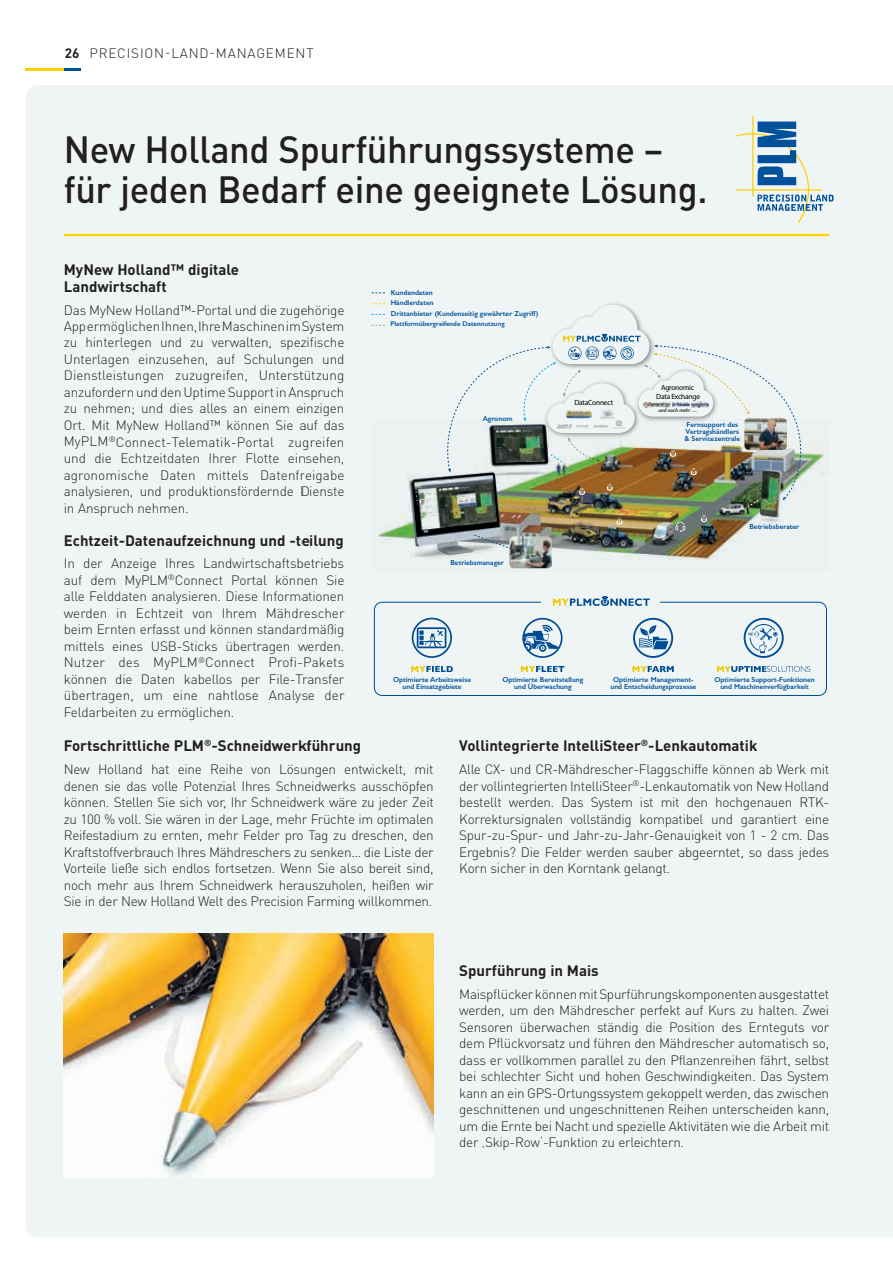
<style>
.page{position:relative;width:893px;height:1263px;background:#fff}
.page>*{position:absolute;margin:0;border:0;box-sizing:border-box;transform-origin:0 0}
.t1{font:500 37.5px/40.5px "DIN Pro";letter-spacing:-.01em;color:#231f20}
.t2{font:700 15px/16.5px "DIN Pro";color:#231f20}
.t3{font:300 13.5px/16.5px "DIN Pro";letter-spacing:-.02em;color:#231f20;text-align:justify}
.t4{font:300 13.5px "DIN Pro";letter-spacing:.06em;color:#231f20}
.t5{font:700 13.5px "DIN Pro";color:#231f20}
.t6{font:700 7.5px/8.2px "DIN Pro";letter-spacing:-.03em;color:#000001;text-align:center}
.t7{font:600 7.2px/7.2px "Gill Sans";color:#01519b;text-align:center}
.t8{font:600 6.9px "Gill Sans";color:#01519b}
.t9{font:italic 600 5.4px "Gill Sans";letter-spacing:-.025em;color:#231f20}
</style>
<div class="page">
<svg style="left:26px;top:68px;width:55px;height:2px"></svg>
<div style="left:26px;top:85px;width:867px;height:1152px;background:#eff5f4"></div>
<svg style="left:736px;top:116px;width:97px;height:107px"></svg>
<hr style="left:64px;top:234px;width:765px;height:2px;background:#fed105">
<img style="left:64px;top:933px;width:370px;height:245px">
<div style="left:372px;top:299px;width:457px;height:278px;background:#eff5f4"></div>
<img style="left:378px;top:440px;width:451px;height:129px">
<svg style="left:616px;top:517px;width:7px;height:8px"></svg>
<svg style="left:701px;top:515px;width:6px;height:7px"></svg>
<svg style="left:675px;top:522px;width:10px;height:10px"></svg>
<svg style="left:474px;top:534px;width:42px;height:17px"></svg>
<img style="left:509px;top:536px;width:43px;height:32px">
<img style="left:440px;top:305px;width:378px;height:201px">
<img style="left:692px;top:402px;width:17px;height:5px">
<img style="left:643px;top:403px;width:27px;height:5px">
<img style="left:672px;top:402px;width:17px;height:5px">
<div style="left:372px;top:580px;width:457px;height:138px;background:#eff5f4"></div>
<div style="left:374px;top:602px;width:453px;height:94px;border:1px solid #01519b;border-radius:8px"></div>
<div style="left:541px;top:593px;width:119px;height:17px;background:#eff5f4"></div>
<svg style="left:553px;top:596px;width:97px;height:10px"></svg>
<svg style="left:521px;top:666px;width:43px;height:6px"></svg>
<svg style="left:522px;top:618px;width:41px;height:40px"></svg>
<svg style="left:717px;top:666px;width:93px;height:6px"></svg>
<svg style="left:744px;top:618px;width:40px;height:40px"></svg>
<svg style="left:632px;top:666px;width:42px;height:6px"></svg>
<svg style="left:633px;top:618px;width:40px;height:40px"></svg>
<svg style="left:411px;top:666px;width:42px;height:6px"></svg>
<svg style="left:412px;top:618px;width:40px;height:40px"></svg>
<svg style="left:372px;top:293px;width:13px;height:1px"></svg>
<p class="t5" style="left:65px;top:44px;width:16px">26</p>
<p class="t4" style="left:89px;top:44px;width:226px">PRECISION-LAND-MANAGEMENT</p>
<h1 class="t1" style="left:64px;top:127px;width:645px">New Holland Spurführungssysteme – für jeden Bedarf eine geeignete Lösung.</h1>
<p class="t2" style="left:64px;top:261px;width:177px">MyNew Holland™ digitale<br>Landwirtschaft</p>
<p class="t3" style="left:64px;top:301px;width:282px">Das MyNew Holland™-Portal und die zugehörige App ermöglichen Ihnen, Ihre Maschinen im System zu hinterlegen und zu verwalten, spezifische Unterlagen einzusehen, auf Schulungen und Dienstleistungen zuzugreifen, Unterstützung anzufordern und den Uptime Support in Anspruch zu nehmen; und dies alles an einem einzigen Ort. Mit MyNew Holland™ können Sie auf das MyPLM<sup>®</sup>Connect-Telematik-Portal zugreifen und die Echtzeitdaten Ihrer Flotte einsehen, agronomische Daten mittels Datenfreigabe analysieren, und produktionsfördernde Dienste in Anspruch nehmen.</p>
<p class="t2" style="left:64px;top:531px;width:281px">Echtzeit-Datenaufzeichnung und -teilung</p>
<p class="t3" style="left:64px;top:555px;width:282px">In der Anzeige Ihres Landwirtschaftsbetriebs auf dem MyPLM<sup>®</sup>Connect Portal können Sie alle Felddaten analysieren. Diese Informationen werden in Echtzeit von Ihrem Mähdrescher beim Ernten erfasst und können standardmäßig mittels eines USB-Sticks übertragen werden.<br>Nutzer des MyPLM<sup>®</sup>Connect Profi-Pakets können die Daten kabellos per File-Transfer übertragen, um eine nahtlose Analyse der Feldarbeiten zu ermöglichen.</p>
<p class="t7" style="left:391px;top:287px;width:149px;line-height:10.5px;text-align:left">Kundendaten<br>Händlerdaten<br>Drittanbieter (Kundenseitig gewährter Zugriff)</p>
<p class="t8" style="left:391px;top:319px;width:116px">Plattformübergreifende Datennutzung</p>
<p class="t7" style="left:483px;top:415px;width:31px">Agronom</p>
<p class="t6" style="left:574px;top:398px;width:40px">DataConnect</p>
<p class="t7" style="left:450px;top:559px;width:55px">Betriebsmanager</p>
<p class="t6" style="left:656px;top:384px;width:45px">Agronomic<br>Data Exchange</p>
<p class="t9" style="left:659px;top:407px;width:40px">und noch mehr …</p>
<p class="t7" style="left:684px;top:421px;width:57px;text-align:left">Fernsupport des<br>Vertragshändlers &amp; Servicezentrale</p>
<p class="t7" style="left:749px;top:523px;width:51px">Betriebsberater</p>
<p class="t7" style="left:393px;top:676px;width:79px">Optimierte Arbeitsweise und Einsatzgebiete</p>
<p class="t7" style="left:502px;top:676px;width:82px">Optimierte Bereitstellung und Überwachung</p>
<p class="t7" style="left:610px;top:676px;width:87px">Optimierte Management&shy;und Entscheidungsprozesse</p>
<p class="t7" style="left:714px;top:676px;width:102px">Optimierte Support-Funktionen und Maschinenverfügbarkeit</p>
<p class="t2" style="left:64px;top:737px;width:299px">Fortschrittliche PLM<sup>®</sup>-Schneidwerkführung</p>
<p class="t3" style="left:64px;top:761px;width:371px">New Holland hat eine Reihe von Lösungen entwickelt, mit denen sie das volle Potenzial Ihres Schneidwerks ausschöpfen können. Stellen Sie sich vor, Ihr Schneidwerk wäre zu jeder Zeit zu 100 % voll. Sie wären in der Lage, mehr Früchte im optimalen Reifestadium zu ernten, mehr Felder pro Tag zu dreschen, den Kraftstoffverbrauch Ihres Mähdreschers zu senken… die Liste der Vorteile ließe sich endlos fortsetzen. Wenn Sie also bereit sind, noch mehr aus Ihrem Schneidwerk herauszuholen, heißen wir Sie in der New Holland Welt des Precision Farming willkommen.</p>
<p class="t2" style="left:459px;top:737px;width:300px">Vollintegrierte IntelliSteer<sup>®</sup>-Lenkautomatik</p>
<p class="t3" style="left:459px;top:761px;width:371px">Alle CX- und CR-Mähdrescher-Flaggschiffe können ab Werk mit der vollintegrierten IntelliSteer<sup>®</sup>-Lenkautomatik von New Holland bestellt werden. Das System ist mit den hochgenauen RTK-Korrektursignalen vollständig kompatibel und garantiert eine Spur-zu-Spur- und Jahr-zu-Jahr-Genauigkeit von 1 - 2 cm. Das Ergebnis? Die Felder werden sauber abgeerntet, so dass jedes Korn sicher in den Korntank gelangt.</p>
<p class="t2" style="left:459px;top:961px;width:141px">Spurführung in Mais</p>
<p class="t3" style="left:459px;top:985px;width:371px">Maispflücker können mit Spurführungskomponenten ausgestattet werden, um den Mähdrescher perfekt auf Kurs zu halten. Zwei Sensoren überwachen ständig die Position des Ernteguts vor dem Pflückvorsatz und führen den Mähdrescher automatisch so, dass er vollkommen parallel zu den Pflanzenreihen fährt, selbst bei schlechter Sicht und hohen Geschwindigkeiten. Das System kann an ein GPS-Ortungssystem gekoppelt werden, das zwischen geschnittenen und ungeschnittenen Reihen unterscheiden kann, um die Ernte bei Nacht und spezielle Aktivitäten wie die Arbeit mit der ‚Skip-Row‘-Funktion zu erleichtern.</p>
</div>
